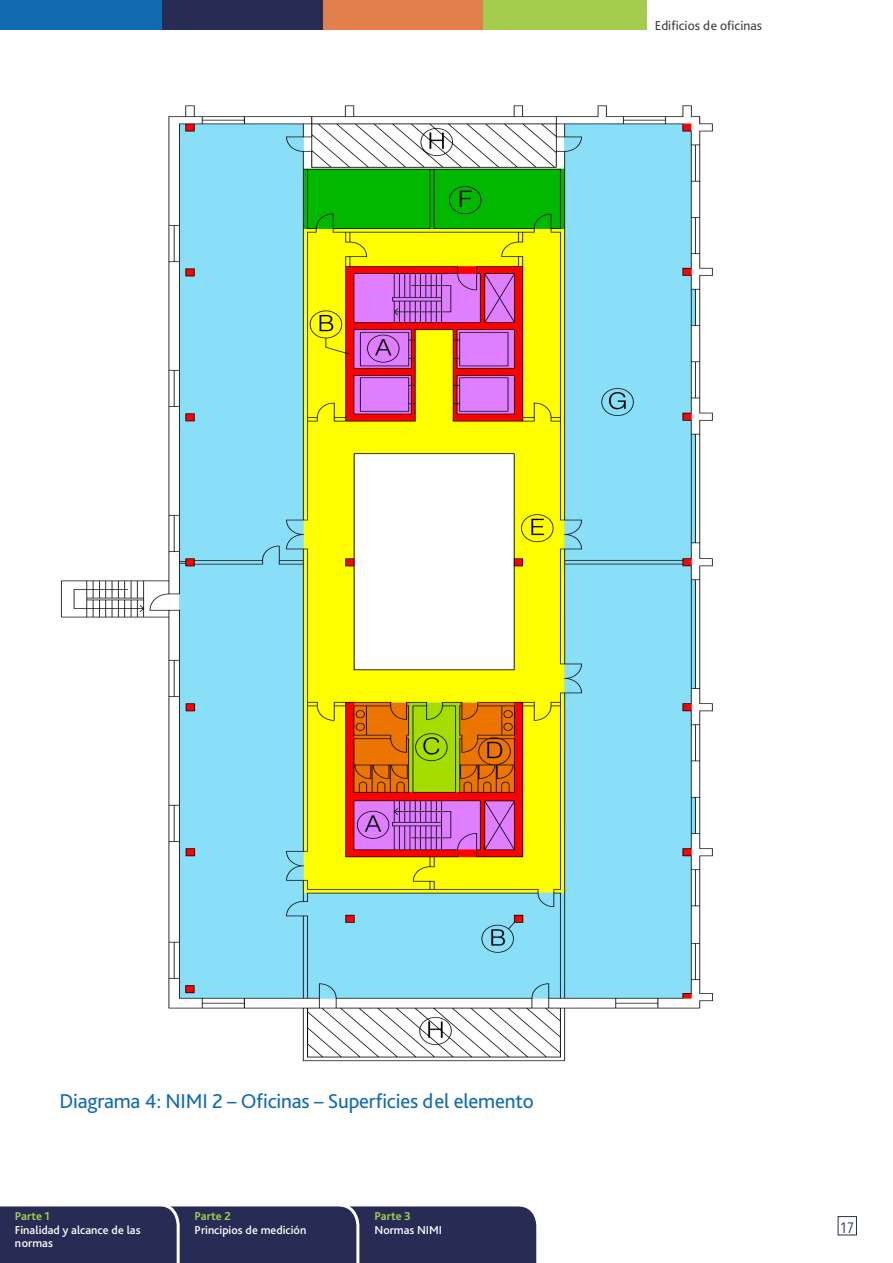
<style>
.page{position:relative;width:893px;height:1263px;background:#fff}
.page>*{position:absolute;margin:0;border:0;box-sizing:border-box;transform-origin:0 0}
.Paragraph_Sub_Hea{font:21px "Bliss Pro";letter-spacing:-.01em;color:#116bb3}
.Body_copy{font:15px "Avenir Next Condensed";color:#282c54}
.t1{font:13.5px "Bliss Pro";color:#3e3e3f}
.t2{font:500 12px/13.5px "Bliss Pro";color:#fff}
.t3{font:700 12px "Bliss Pro";color:#a4cd4e}
</style>
<div class="page">
<div style="left:0;top:1206px;width:537px;height:57px;background:#282c54"></div>
<div style="left:322px;top:0;width:161px;height:30px;background:#e27f4d"></div>
<div style="left:483px;top:0;width:163px;height:30px;background:#a4cd4e"></div>
<div style="left:161px;top:0;width:161px;height:30px;background:#282c54"></div>
<div style="left:0;top:0;width:161px;height:30px;background:#116bb3"></div>
<div style="left:838px;top:1216px;width:19px;height:19px;border:1px solid #282c54"></div>
<img style="left:60px;top:105px;width:653px;height:957px">
<p class="t1" style="left:655px;top:17px;width:109px">Edificios de oficinas</p>
<p class="Paragraph_Sub_Hea" style="left:60px;top:1088px;width:476px">Diagrama 4: NIMI 2 – Oficinas – Superficies del elemento</p>
<p class="t3" style="left:15px;top:1209px;width:37px">Parte 1</p>
<p class="t2" style="left:15px;top:1223px;width:127px">Finalidad y alcance de las normas</p>
<p class="t3" style="left:195px;top:1209px;width:38px">Parte 2</p>
<p class="t2" style="left:195px;top:1223px;width:113px">Principios de medición</p>
<p class="t3" style="left:374px;top:1209px;width:38px">Parte 3</p>
<p class="t2" style="left:374px;top:1223px;width:69px">Normas NIMI</p>
<p class="Body_copy" style="left:840px;top:1215px;width:16px">17</p>
</div>
